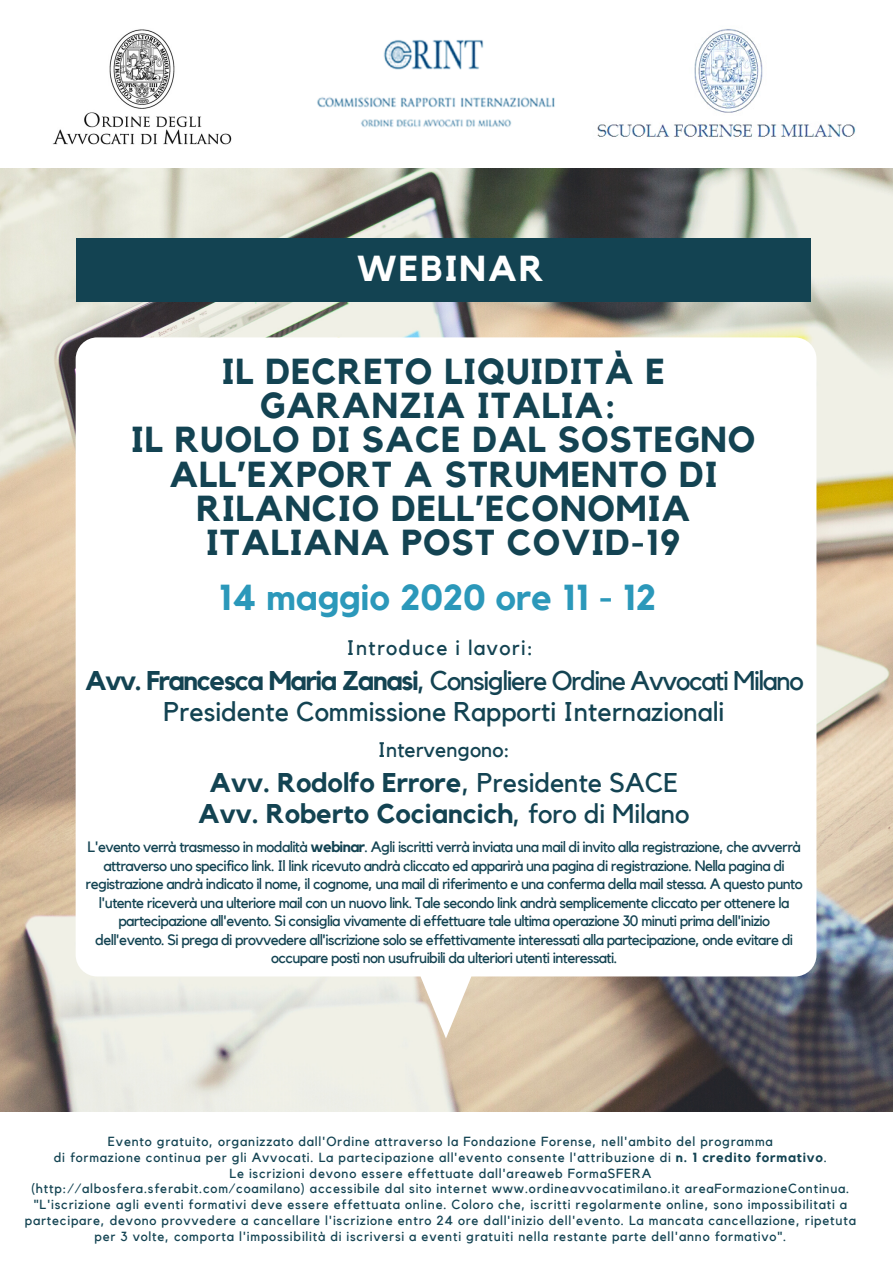
<style>
.page{position:relative;width:893px;height:1263px;background:#fff}
.page>*{position:absolute;margin:0;border:0;box-sizing:border-box;transform-origin:0 0}
.t1{font:700 36px/34.3px "Kollektif";letter-spacing:.03em;color:#134352;text-align:center}
.t2{font:700 36px "Kollektif";color:#2b98ba}
.t3{font:700 36px "Kollektif";letter-spacing:.06em;color:#fff}
.t4{font:27px/31px "Kollektif";color:#134352;text-align:center}
.t5{font:700 27px/31px "Kollektif";color:#134352;text-align:center}
.t6{font:21px "Kollektif";letter-spacing:.06em;color:#134352}
.t7{font:21px "Kollektif";color:#134352}
.t8{font:15px/18.6px "Kollektif";letter-spacing:-.04em;color:#134352;text-align:center}
.t9{font:13.2px/15.9px "Kollektif";letter-spacing:.06em;color:#134352;text-align:center}
.s1{font-weight:700}
.s2{font-weight:400}
</style>
<div class="page">
<img style="left:0;top:169px;width:893px;height:943px">
<svg style="left:76px;top:337px;width:740px;height:701px"></svg>
<img style="left:52px;top:29px;width:180px;height:116px">
<img style="left:597px;top:29px;width:259px;height:110px">
<div style="left:76px;top:239px;width:734px;height:63px;background:#134352"></div>
<img style="left:317px;top:39px;width:238px;height:89px">
<h1 class="t3" style="left:357px;top:252px;width:188px">WEBINAR</h1>
<h1 class="t1" style="left:131px;top:355px;width:625px">IL DECRETO LIQUIDITÀ E<br>GARANZIA ITALIA:<br>IL RUOLO DI SACE DAL SOSTEGNO<br>ALL’EXPORT A STRUMENTO DI<br>RILANCIO DELL’ECONOMIA<br>ITALIANA POST COVID-19</h1>
<h1 class="t2" style="left:219px;top:581px;width:439px">14 maggio 2020 ore 11 - 12</h1>
<h3 class="t6" style="left:346px;top:638px;width:188px">Introduce i lavori:</h3>
<h2 class="t4" style="left:85px;top:666px;width:720px"><span class="s1">Avv. Francesca Maria Zanasi</span>, Consigliere Ordine Avvocati Milano<br>Presidente Commissione Rapporti Internazionali</h2>
<h3 class="t7" style="left:378px;top:740px;width:133px">Intervengono:</h3>
<h2 class="t5" style="left:198px;top:768px;width:493px">Avv. Rodolfo Errore<span class="s2">, Presidente SACE<br></span>Avv. Roberto Cociancich<span class="s2">, foro di Milano</span></h2>
<p class="t8" style="left:86px;top:838px;width:718px">L'evento verrà trasmesso in modalità <span class="s1">webinar</span>. Agli iscritti verrà inviata una mail di invito alla registrazione, che avverrà attraverso uno specifico link. Il link ricevuto andrà cliccato ed apparirà una pagina di registrazione. Nella pagina di registrazione andrà indicato il nome, il cognome, una mail di riferimento e una conferma della mail stessa. A questo punto l'utente riceverà una ulteriore mail con un nuovo link. Tale secondo link andrà semplicemente cliccato per ottenere la partecipazione all'evento. Si consiglia vivamente di effettuare tale ultima operazione 30 minuti prima dell'inizio dell'evento. Si prega di provvedere all'iscrizione solo se effettivamente interessati alla partecipazione, onde evitare di occupare posti non usufruibili da ulteriori utenti interessati.</p>
<p class="t9" style="left:25px;top:1133px;width:832px">Evento gratuito, organizzato dall'Ordine attraverso la Fondazione Forense, nell'ambito del programma<br>di formazione continua per gli Avvocati. La partecipazione all'evento consente l'attribuzione di <span class="s1">n. 1 credito formativo</span>.<br>Le iscrizioni devono essere effettuate dall'areaweb FormaSFERA<br>(http://albosfera.sferabit.com/coamilano) accessibile dal sito internet www.ordineavvocatimilano.it areaFormazioneContinua. "L'iscrizione agli eventi formativi deve essere effettuata online. Coloro che, iscritti regolarmente online, sono impossibilitati a partecipare, devono provvedere a cancellare l'iscrizione entro 24 ore dall'inizio dell'evento. La mancata cancellazione, ripetuta per 3 volte, comporta l'impossibilità di iscriversi a eventi gratuiti nella restante parte dell'anno formativo".</p>
</div>
